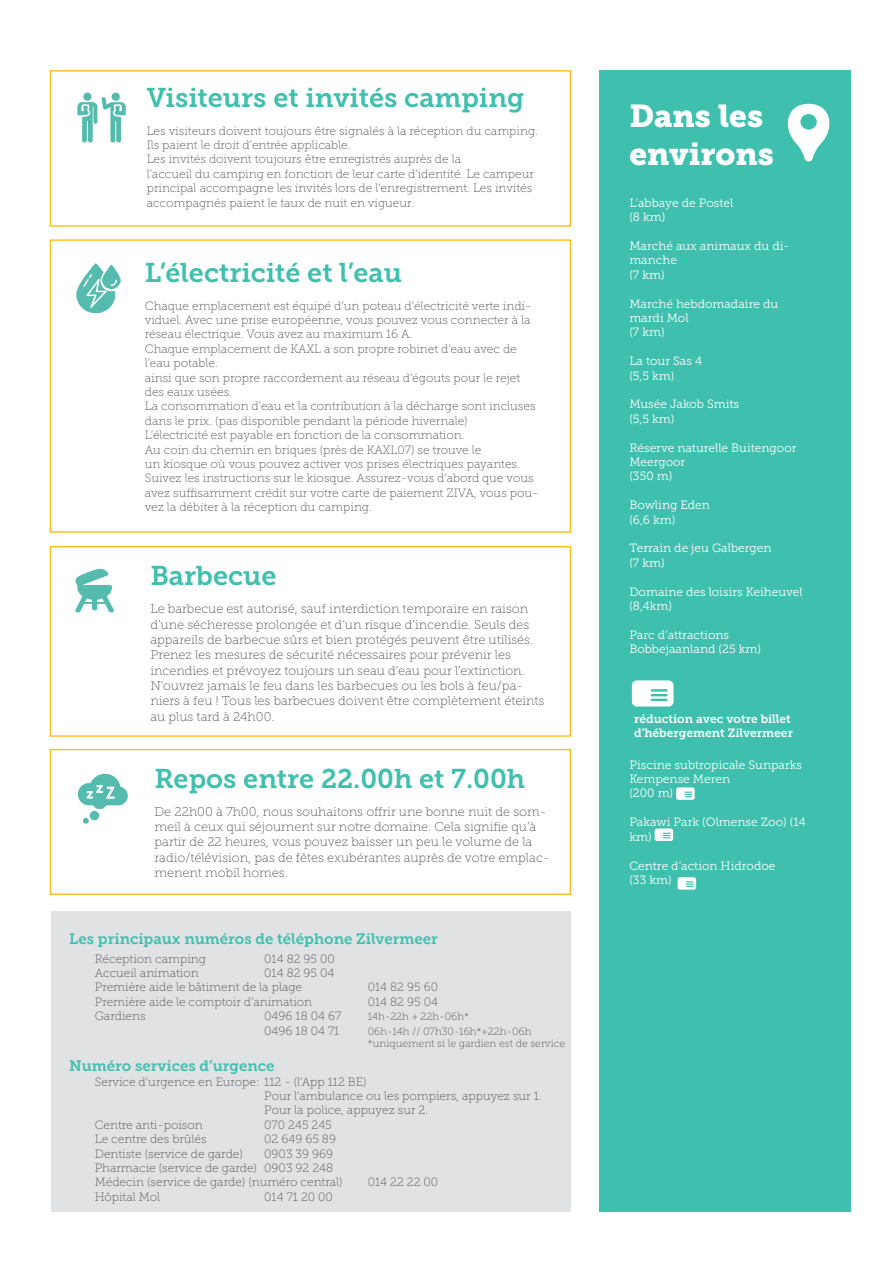
<style>
.page{position:relative;width:893px;height:1263px;background:#fff}
.page>*{position:absolute;margin:0;border:0;box-sizing:border-box;transform-origin:0 0}
.titel{font:31.5px/37.8px "Museo Slab 900";color:#fff}
.titel-2{font:27px "Museo Slab 700";color:#3fbfae}
.subtitel{font:15px "Museo Slab 700";color:#3fbfae}
.titel-3{font:12.75px/15.3px "Museo Slab 100";color:#57585a}
.subtitel-2{font:12.75px/15.3px "Museo Slab 100";color:#57585a}
.t1{font:12px/14.4px "Museo Slab 100";color:#57585a}
.t2{font:12px/14.4px "Museo Slab 300";color:#fff}
.t3{font:12px/14.4px "Museo Slab 700";color:#fff}
.t4{font:10.5px "Museo Slab 100";color:#57585a}
</style>
<div class="page">
<div style="left:50px;top:239px;width:521px;height:294px;border:1px solid #fdbc19"></div>
<div style="left:50px;top:70px;width:521px;height:157px;border:1px solid #fdbc19"></div>
<div style="left:50px;top:546px;width:521px;height:191px;border:1px solid #fdbc19"></div>
<div style="left:50px;top:749px;width:521px;height:146px;border:1px solid #fdbc19"></div>
<div style="left:51px;top:911px;width:520px;height:301px;background:#e1e2e4"></div>
<div style="left:90px;top:811px;width:9px;height:9px;background:#54bbae;border-radius:50%"></div>
<svg style="left:83px;top:818px;width:6px;height:6px"></svg>
<svg style="left:78px;top:774px;width:50px;height:35px"></svg>
<svg style="left:75px;top:569px;width:39px;height:43px"></svg>
<svg style="left:76px;top:263px;width:45px;height:50px"></svg>
<div style="left:112px;top:93px;width:8px;height:8px;background:#54bbae;border-radius:50%"></div>
<svg style="left:77px;top:97px;width:49px;height:46px"></svg>
<div style="left:83px;top:93px;width:9px;height:8px;background:#54bbae;border-radius:50%"></div>
<div style="left:599px;top:70px;width:251px;height:1142px;background:#3fbfae"></div>
<svg style="left:676px;top:787px;width:19px;height:13px"></svg>
<svg style="left:655px;top:828px;width:18px;height:13px"></svg>
<svg style="left:678px;top:877px;width:18px;height:13px"></svg>
<svg style="left:787px;top:104px;width:43px;height:57px"></svg>
<svg style="left:632px;top:680px;width:41px;height:26px"></svg>
<p class="titel-2" style="left:147px;top:83px;width:379px">Visiteurs et invités camping</p>
<p class="t1" style="left:147px;top:123px;width:393px">Les visiteurs doivent toujours être signalés à la réception du camping.<br>Ils paient le droit d’entrée applicable.</p>
<p class="t1" style="left:147px;top:152px;width:316px">Les invités doivent toujours être enregistrés auprès de la</p>
<p class="t1" style="left:147px;top:167px;width:389px">l’accueil du camping en fonction de leur carte d’identité. Le campeur principal accompagne les invités lors de l’enregistrement. Les invités accompagnés paient le taux de nuit en vigueur.</p>
<p class="titel-2" style="left:145px;top:258px;width:259px">L’électricité et l’eau</p>
<p class="t1" style="left:145px;top:298px;width:388px">Chaque emplacement est équipé d’un poteau d’électricité verte indi&shy;viduel. Avec une prise européenne, vous pouvez vous connecter à la</p>
<p class="t1" style="left:145px;top:327px;width:269px">réseau électrique. Vous avez au maximum 16 A.</p>
<p class="t1" style="left:145px;top:342px;width:373px">Chaque emplacement de KAXL a son propre robinet d’eau avec de l’eau potable.</p>
<p class="t1" style="left:145px;top:370px;width:377px">ainsi que son propre raccordement au réseau d’égouts pour le rejet des eaux usées.</p>
<p class="t1" style="left:145px;top:399px;width:392px">La consommation d’eau et la contribution à la décharge sont incluses dans le prix. (pas disponible pendant la période hivernale)</p>
<p class="t1" style="left:145px;top:428px;width:321px">L’électricité est payable en fonction de la consommation.</p>
<p class="t1" style="left:145px;top:442px;width:338px">Au coin du chemin en briques (près de KAXL07) se trouve le</p>
<p class="t1" style="left:145px;top:457px;width:395px">un kiosque où vous pouvez activer vos prises électriques payantes.<br>Suivez les instructions sur le kiosque. Assurez-vous d’abord que vous avez suffisamment crédit sur votre carte de paiement ZIVA, vous pou&shy;vez la débiter à la réception du camping.</p>
<p class="titel-2" style="left:150px;top:561px;width:128px">Barbecue</p>
<p class="titel-3" style="left:150px;top:601px;width:396px">Le barbecue est autorisé, sauf interdiction temporaire en raison d’une sécheresse prolongée et d’un risque d’incendie. Seuls des appareils de barbecue sûrs et bien protégés peuvent être utilisés.<br>Prenez les mesures de sécurité nécessaires pour prévenir les incendies et prévoyez toujours un seau d’eau pour l’extinction.<br>N’ouvrez jamais le feu dans les barbecues ou les bols à feu/pa&shy;niers à feu ! Tous les barbecues doivent être complètement éteints au plus tard à 24h00.</p>
<p class="titel-2" style="left:154px;top:763px;width:372px">Repos entre 22.00h et 7.00h</p>
<p class="subtitel-2" style="left:154px;top:804px;width:397px">De 22h00 à 7h00, nous souhaitons offrir une bonne nuit de som&shy;meil à ceux qui séjournent sur notre domaine. Cela signifie qu’à partir de 22 heures, vous pouvez baisser un peu le volume de la radio/télévision, pas de fêtes exubérantes auprès de votre emplac&shy;menent mobil homes.</p>
<p class="subtitel" style="left:69px;top:930px;width:370px">Les principaux numéros de téléphone Zilvermeer</p>
<p class="t1" style="left:95px;top:951px;width:113px">Réception camping</p>
<p class="t1" style="left:264px;top:951px;width:72px">014 82 95 00</p>
<p class="t1" style="left:95px;top:966px;width:105px">Accueil animation</p>
<p class="t1" style="left:264px;top:966px;width:72px">014 82 95 04</p>
<p class="t1" style="left:95px;top:980px;width:209px">Première aide le bâtiment de la plage</p>
<p class="t1" style="left:368px;top:980px;width:72px">014 82 95 60</p>
<p class="t1" style="left:95px;top:994px;width:219px">Première aide le comptoir d’animation</p>
<p class="t1" style="left:368px;top:994px;width:72px">014 82 95 04</p>
<p class="t1" style="left:95px;top:1009px;width:52px">Gardiens</p>
<p class="t1" style="left:264px;top:1009px;width:79px">0496 18 04 67</p>
<p class="t4" style="left:368px;top:1011px;width:103px">14h-22h + 22h-06h*</p>
<p class="t1" style="left:264px;top:1023px;width:77px">0496 18 04 71</p>
<p class="t4" style="left:368px;top:1025px;width:165px">06h-14h // 07h30-16h*+22h-06h</p>
<p class="t4" style="left:368px;top:1038px;width:199px">*uniquement si le gardien est de service</p>
<p class="subtitel" style="left:69px;top:1057px;width:207px">Numéro services d’urgence</p>
<p class="t1" style="left:95px;top:1074px;width:273px">Service d’urgence en Europe: 112 - (l’App 112 BE)</p>
<p class="t1" style="left:264px;top:1089px;width:279px">Pour l’ambulance ou les pompiers, appuyez sur 1.</p>
<p class="t1" style="left:264px;top:1103px;width:165px">Pour la police, appuyez sur 2.</p>
<p class="t1" style="left:95px;top:1117px;width:110px">Centre anti-poison</p>
<p class="t1" style="left:264px;top:1117px;width:69px">070 245 245</p>
<p class="t1" style="left:95px;top:1132px;width:113px">Le centre des brûlés</p>
<p class="t1" style="left:264px;top:1132px;width:73px">02 649 65 89</p>
<p class="t1" style="left:95px;top:1146px;width:150px">Dentiste (service de garde)</p>
<p class="t1" style="left:264px;top:1146px;width:70px">0903 39 969</p>
<p class="t1" style="left:95px;top:1161px;width:240px">Pharmacie (service de garde) 0903 92 248</p>
<p class="t1" style="left:95px;top:1175px;width:249px">Médecin (service de garde) (numéro central)</p>
<p class="t1" style="left:368px;top:1175px;width:72px">014 22 22 00</p>
<p class="t1" style="left:95px;top:1189px;width:67px">Hôpital Mol</p>
<p class="t1" style="left:264px;top:1189px;width:70px">014 71 20 00</p>
<p class="titel" style="left:629px;top:98px;width:146px">Dans les environs</p>
<p class="t2" style="left:629px;top:196px;width:106px">L’abbaye de Postel</p>
<p class="t2" style="left:629px;top:210px;width:38px">(8 km)</p>
<p class="t2" style="left:629px;top:239px;width:162px">Marché aux animaux du di&shy;manche</p>
<p class="t2" style="left:629px;top:268px;width:37px">(7 km)</p>
<p class="t2" style="left:629px;top:296px;width:150px">Marché hebdomadaire du mardi Mol<br>(7 km)</p>
<p class="t2" style="left:629px;top:354px;width:74px">La tour Sas 4</p>
<p class="t2" style="left:629px;top:368px;width:47px">(5,5 km)</p>
<p class="t2" style="left:629px;top:397px;width:111px">Musée Jakob Smits</p>
<p class="t2" style="left:629px;top:412px;width:47px">(5,5 km)</p>
<p class="t2" style="left:629px;top:440px;width:169px">Réserve naturelle Buitengoor<br>Meergoor</p>
<p class="t2" style="left:629px;top:469px;width:44px">(350 m)</p>
<p class="t2" style="left:629px;top:498px;width:82px">Bowling Eden</p>
<p class="t2" style="left:629px;top:512px;width:47px">(6,6 km)</p>
<p class="t2" style="left:629px;top:541px;width:144px">Terrain de jeu Galbergen</p>
<p class="t2" style="left:629px;top:556px;width:37px">(7 km)</p>
<p class="t2" style="left:629px;top:584px;width:175px">Domaine des loisirs Keiheuvel</p>
<p class="t2" style="left:629px;top:599px;width:44px">(8,4km)</p>
<p class="t2" style="left:629px;top:628px;width:133px">Parc d’attractions<br>Bobbejaanland (25 km)</p>
<p class="t3" style="left:634px;top:711px;width:161px">réduction avec votre billet d’hébergement Zilvermeer</p>
<p class="t2" style="left:629px;top:757px;width:174px">Piscine subtropicale Sunparks<br>Kempense Meren</p>
<p class="t2" style="left:629px;top:786px;width:45px">(200 m)</p>
<p class="t2" style="left:629px;top:815px;width:178px;line-height:14.9px">Pakawi Park (Olmense Zoo) (14 km)</p>
<p class="t2" style="left:629px;top:858px;width:148px">Centre d’action Hidrodoe</p>
<p class="t2" style="left:629px;top:873px;width:44px">(33 km)</p>
</div>
